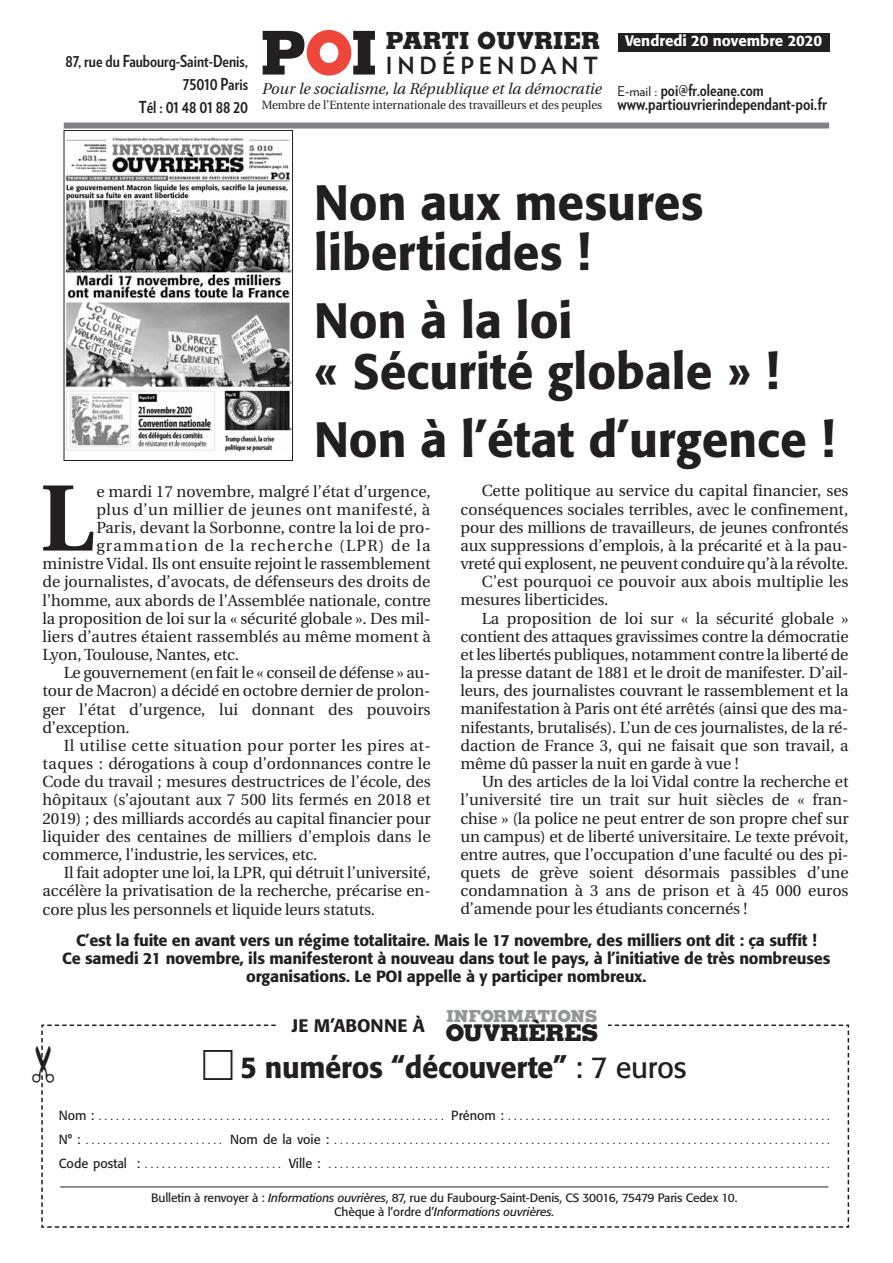
<style>
.page{position:relative;width:893px;height:1263px;background:#fff}
.page>*{position:absolute;margin:0;border:0;box-sizing:border-box;transform-origin:0 0}
.t1{font:700 94.05px "Utopia";color:#231f20}
.t2{font:800 60.45px "Memphis";color:#231f20}
.t3{font:500 49.2px/50.8px "Formata";color:#231f20}
.t4{font:500 30px "Formata";letter-spacing:-.01em;color:#231f20}
.t5{font:800 23.55px "Memphis";color:#231f20}
.t6{font:23.55px "Guggenheim HTF Bold";letter-spacing:.21em;color:#231f20}
.t7{font:800 22.95px "Memphis";letter-spacing:-.025em;color:#231f20}
.t8{font:500 18px "Formata";letter-spacing:.01em;color:#231f20}
.t9{font:700 17.25px "Guggenheim Condensed";color:#231f20}
.t10{font:700 16.5px/23px "Guggenheim Condensed";color:#231f20;text-align:right}
.t11{font:800 16.5px "Memphis";color:#939598}
.t12{font:16.05px "Utopia";letter-spacing:-.01em;color:#231f20}
.t13{font:500 16.05px/18px "Formata";letter-spacing:-.01em;color:#231f20;text-align:center}
.t14{font:16.05px "Utopia";letter-spacing:.025em;color:#231f20}
.t15{font:16.05px "Utopia";letter-spacing:.01em;color:#231f20}
.t16{font:16.05px "Utopia";letter-spacing:.035em;color:#231f20}
.t17{font:16.05px "Utopia";letter-spacing:.08em;color:#231f20}
.t18{font:italic 15.45px "Utopia";color:#231f20}
.t19{font:500 15px "Formata";color:#fff}
.t20{font:300 13.05px/24px "Formata";color:#231f20;text-align:justify}
.t21{font:12px/13.5px "Formata";letter-spacing:-.01em;color:#231f20;text-align:center}
.t22{font:12px "Utopia";color:#231f20;scale:.95 1}
.s1{color:#ef463c}
.s2{font-family:"Guggenheim HTF Book";font-weight:400;font-size:13.5px}
.s3{font-weight:400}
.s4{font-style:italic}
</style>
<div class="page">
<div style="left:64px;top:123px;width:765px;height:6px;background:#808285"></div>
<div style="left:618px;top:33px;width:211px;height:18px;background:#231f20"></div>
<img style="left:66px;top:136px;width:225px;height:316px">
<div style="left:64px;top:130px;width:229px;height:331px;border:1px solid #231f20"></div>
<svg style="left:41px;top:1024px;width:809px;height:204px"></svg>
<p class="t10" style="left:65px;top:50px;width:184px">87, rue du Faubourg-Saint-Denis,<br>75010 Paris<br>Tél : 01 48 01 88 20</p>
<h2 class="t2" style="left:260px;top:31px;width:118px">P<span class="s1">O</span>I</h2>
<h3 class="t5" style="left:386px;top:32px;width:216px">PARTI OUVRIER</h3>
<h3 class="t6" style="left:386px;top:52px;width:214px">INDÉPENDANT</h3>
<p class="t18" style="left:262px;top:82px;width:341px">Pour le socialisme, la République et la démocratie</p>
<p class="t22" style="left:262px;top:100px;width:360px">Membre de l’Entente internationale des travailleurs et des peuples</p>
<p class="t19" style="left:625px;top:35px;width:199px">Vendredi 20 novembre 2020</p>
<p class="t10" style="left:618px;top:79px;width:148px"><span class="s2">E-mail :</span> poi@fr.oleane.com</p>
<p class="t9" style="left:618px;top:94px;width:211px">www.partiouvrierindependant-poi.fr</p>
<h3 class="t3" style="left:314px;top:181px;width:391px">Non aux mesures liberticides !</h3>
<h3 class="t3" style="left:314px;top:300px;width:466px">Non à la loi<br>« Sécurité globale » !</h3>
<h3 class="t3" style="left:314px;top:418px;width:522px">Non à l’état d’urgence !</h3>
<h1 class="t1" style="left:40px;top:481px;width:55px">L</h1>
<p class="t12" style="left:96px;top:485px;width:336px">e mardi 17 novembre, malgré l’état d’urgence,</p>
<p class="t16" style="left:96px;top:503px;width:336px">plus d’un millier de jeunes ont manifesté, à</p>
<p class="t12" style="left:96px;top:521px;width:336px">Paris, devant la Sorbonne, contre la loi de pro-</p>
<p class="t17" style="left:96px;top:539px;width:336px">grammation de la recherche (LPR) de la</p>
<p class="t12" style="left:43px;top:557px;width:390px">ministre Vidal. Ils ont ensuite rejoint le rassemblement</p>
<p class="t12" style="left:43px;top:575px;width:389px">de journalistes, d’avocats, de défenseurs des droits de</p>
<p class="t12" style="left:43px;top:594px;width:390px">l’homme, aux abords de l’Assemblée nationale, contre</p>
<p class="t12" style="left:43px;top:612px;width:390px">la proposition de loi sur la « sécurité globale ». Des mil-</p>
<p class="t15" style="left:43px;top:630px;width:390px">liers d’autres étaient rassemblés au même moment à</p>
<p class="t12" style="left:43px;top:648px;width:198px">Lyon, Toulouse, Nantes, etc.</p>
<p class="t12" style="left:64px;top:666px;width:368px">Le gouvernement (en fait le « conseil de défense » au-</p>
<p class="t12" style="left:43px;top:684px;width:389px">tour de Macron) a décidé en octobre dernier de prolon-</p>
<p class="t12" style="left:43px;top:703px;width:390px">ger l’état d’urgence, lui donnant des pouvoirs</p>
<p class="t12" style="left:43px;top:721px;width:89px">d’exception.</p>
<p class="t14" style="left:64px;top:739px;width:369px">Il utilise cette situation pour porter les pires at-</p>
<p class="t12" style="left:43px;top:757px;width:390px">taques : dérogations à coup d’ordonnances contre le</p>
<p class="t12" style="left:43px;top:775px;width:390px">Code du travail ; mesures destructrices de l’école, des</p>
<p class="t12" style="left:43px;top:793px;width:390px">hôpitaux (s’ajoutant aux 7 500 lits fermés en 2018 et</p>
<p class="t12" style="left:43px;top:812px;width:390px">2019) ; des milliards accordés au capital financier pour</p>
<p class="t12" style="left:43px;top:830px;width:390px">liquider des centaines de milliers d’emplois dans le</p>
<p class="t12" style="left:43px;top:848px;width:276px">commerce, l’industrie, les services, etc.</p>
<p class="t12" style="left:64px;top:866px;width:368px">Il fait adopter une loi, la LPR, qui détruit l’université,</p>
<p class="t12" style="left:43px;top:884px;width:390px">accélère la privatisation de la recherche, précarise en-</p>
<p class="t12" style="left:43px;top:902px;width:334px">core plus les personnels et liquide leurs statuts.</p>
<p class="t12" style="left:482px;top:484px;width:368px">Cette politique au service du capital financier, ses</p>
<p class="t12" style="left:460px;top:503px;width:389px">conséquences sociales terribles, avec le confinement,</p>
<p class="t12" style="left:460px;top:521px;width:390px">pour des millions de travailleurs, de jeunes confrontés</p>
<p class="t12" style="left:460px;top:539px;width:389px">aux suppressions d’emplois, à la précarité et à la pau-</p>
<p class="t12" style="left:460px;top:557px;width:389px">vreté qui explosent, ne peuvent conduire qu’à la révolte.</p>
<p class="t12" style="left:482px;top:575px;width:368px">C’est pourquoi ce pouvoir aux abois multiplie les</p>
<p class="t12" style="left:460px;top:593px;width:149px">mesures liberticides.</p>
<p class="t12" style="left:482px;top:612px;width:368px">La proposition de loi sur « la sécurité globale »</p>
<p class="t12" style="left:460px;top:630px;width:390px">contient des attaques gravissimes contre la démocratie</p>
<p class="t12" style="left:460px;top:648px;width:389px">et les libertés publiques, notamment contre la liberté de</p>
<p class="t12" style="left:460px;top:666px;width:389px">la presse datant de 1881 et le droit de manifester. D’ail-</p>
<p class="t12" style="left:460px;top:684px;width:390px">leurs, des journalistes couvrant le rassemblement et la</p>
<p class="t12" style="left:460px;top:702px;width:389px">manifestation à Paris ont été arrêtés (ainsi que des ma-</p>
<p class="t12" style="left:460px;top:721px;width:390px">nifestants, brutalisés). L’un de ces journalistes, de la ré-</p>
<p class="t12" style="left:460px;top:739px;width:390px">daction de France 3, qui ne faisait que son travail, a</p>
<p class="t12" style="left:460px;top:757px;width:280px">même dû passer la nuit en garde à vue !</p>
<p class="t12" style="left:482px;top:775px;width:368px">Un des articles de la loi Vidal contre la recherche et</p>
<p class="t12" style="left:460px;top:793px;width:389px">l’université tire un trait sur huit siècles de « fran-</p>
<p class="t12" style="left:460px;top:811px;width:390px">chise » (la police ne peut entrer de son propre chef sur</p>
<p class="t12" style="left:460px;top:830px;width:390px">un campus) et de liberté universitaire. Le texte prévoit,</p>
<p class="t12" style="left:460px;top:848px;width:390px">entre autres, que l’occupation d’une faculté ou des pi-</p>
<p class="t12" style="left:460px;top:866px;width:390px">quets de grève soient désormais passibles d’une</p>
<p class="t12" style="left:460px;top:884px;width:390px">condamnation à 3 ans de prison et à 45 000 euros</p>
<p class="t12" style="left:460px;top:902px;width:288px">d’amende pour les étudiants concernés !</p>
<p class="t13" style="left:62px;top:932px;width:770px">C’est la fuite en avant vers un régime totalitaire. Mais le 17 novembre, des milliers ont dit : ça suffit !<br>Ce samedi 21 novembre, ils manifesteront à nouveau dans tout le pays, à l’initiative de très nombreuses organisations. Le POI appelle à y participer nombreux.</p>
<p class="t8" style="left:292px;top:1017px;width:135px">JE M’ABONNE À</p>
<p class="t11" style="left:446px;top:1010px;width:152px">INFORMATIONS</p>
<h3 class="t7" style="left:445px;top:1025px;width:154px">OUVRIÈRES</h3>
<h3 class="t4" style="left:240px;top:1054px;width:448px">5 numéros “découverte” <span class="s3">: 7 euros</span></h3>
<p class="t20" style="left:59px;top:1105px;width:773px"><span class="s3">Nom :</span> ............................................................ <span class="s3">Prénom :</span> ........................................................<br><span class="s3">N° :</span> ........................ <span class="s3">Nom de la voie :</span> ......................................................................................<br><span class="s3">Code postal :</span> ........................ <span class="s3">Ville :</span> .......................................................................................</p>
<p class="t21" style="left:151px;top:1192px;width:588px">Bulletin à renvoyer à : <span class="s4">Informations ouvrières</span>, 87, rue du Faubourg-Saint-Denis, CS 30016, 75479 Paris Cedex 10.<br>Chèque à l’ordre d’<span class="s4">Informations ouvrières.</span></p>
</div>
